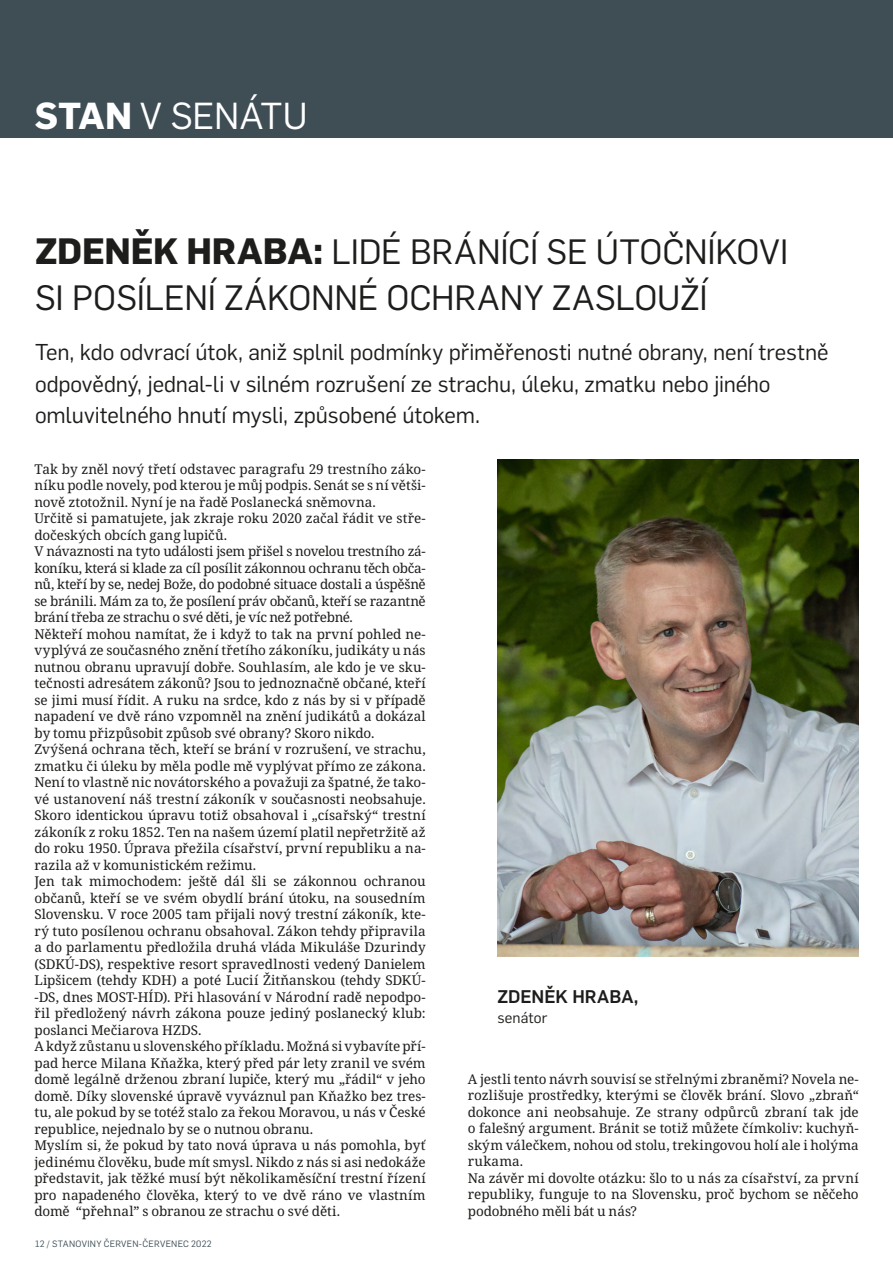
<style>
.page{position:relative;width:893px;height:1263px;background:#fff}
.page>*{position:absolute;margin:0;border:0;box-sizing:border-box;transform-origin:0 0}
.t1{font:36.9px "Flama";letter-spacing:-.005em;color:#fff}
.t2{font:34.5px/46.5px "Flama";letter-spacing:-.005em;color:#1d1d1b}
.t3{font:22.5px/31.5px "Flama";letter-spacing:-.005em;color:#1d1d1b}
.t4{font:500 18px "Flama";letter-spacing:-.005em;color:#1d1d1b}
.t5{font:15px "Flama";letter-spacing:.005em;color:#1d1d1b}
.t6{font:13.5px/16.5px "Noto Serif";letter-spacing:-.005em;color:#1d1d1b}
.t7{font:9px "Flama";letter-spacing:.03em;color:#3f4e55}
.s1{font-weight:700}
.s2{font-weight:700;font-size:36px}
</style>
<div class="page">
<div style="left:0;top:0;width:893px;height:138px;background:#3f4e55"></div>
<img style="left:497px;top:459px;width:362px;height:498px">
<h1 class="t1" style="left:35px;top:90px;width:274px"><span class="s1">STAN</span> V SENÁTU</h1>
<h2 class="t2" style="left:35px;top:226px;width:755px"><span class="s2">ZDENĚK HRABA:</span> LIDÉ BRÁNÍCÍ SE ÚTOČNÍKOVI<br>SI POSÍLENÍ ZÁKONNÉ OCHRANY ZASLOUŽÍ</h2>
<h3 class="t3" style="left:35px;top:335px;width:795px">Ten, kdo odvrací útok, aniž splnil podmínky přiměřenosti nutné obrany, není trestně odpovědný, jednal-li v silném rozrušení ze strachu, úleku, zmatku nebo jiného omluvitelného hnutí mysli, způsobené útokem.</h3>
<p class="t6" style="left:35px;top:461px;width:393px">Tak by zněl nový třetí odstavec paragrafu 29 trestního záko&shy;níku podle novely, pod kterou je můj podpis. Senát se s ní větši&shy;nově ztotožnil. Nyní je na řadě Poslanecká sněmovna.<br>Určitě si pamatujete, jak zkraje roku 2020 začal řádit ve stře&shy;dočeských obcích gang lupičů.<br>V návaznosti na tyto události jsem přišel s novelou trestního zá&shy;koníku, která si klade za cíl posílit zákonnou ochranu těch obča&shy;nů, kteří by se, nedej Bože, do podobné situace dostali a úspěšně se bránili. Mám za to, že posílení práv občanů, kteří se razantně brání třeba ze strachu o své děti, je víc než potřebné.<br>Někteří mohou namítat, že i když to tak na první pohled ne&shy;vyplývá ze současného znění třetího zákoníku, judikáty u nás nutnou obranu upravují dobře. Souhlasím, ale kdo je ve sku&shy;tečnosti adresátem zákonů? Jsou to jednoznačně občané, kteří se jimi musí řídit. A ruku na srdce, kdo z nás by si v případě napadení ve dvě ráno vzpomněl na znění judikátů a dokázal by tomu přizpůsobit způsob své obrany? Skoro nikdo.<br>Zvýšená ochrana těch, kteří se brání v rozrušení, ve strachu, zmatku či úleku by měla podle mě vyplývat přímo ze zákona.<br>Není to vlastně nic novátorského a považuji za špatné, že tako&shy;vé ustanovení náš trestní zákoník v současnosti neobsahuje.<br>Skoro identickou úpravu totiž obsahoval i „císařský“ trestní zákoník z roku 1852. Ten na našem území platil nepřetržitě až do roku 1950. Úprava přežila císařství, první republiku a na&shy;razila až v komunistickém režimu.<br>Jen tak mimochodem: ještě dál šli se zákonnou ochranou občanů, kteří se ve svém obydlí brání útoku, na sousedním Slovensku. V roce 2005 tam přijali nový trestní zákoník, kte&shy;rý tuto posílenou ochranu obsahoval. Zákon tehdy připravila a do parlamentu předložila druhá vláda Mikuláše Dzurindy (SDKÚ-DS), respektive resort spravedlnosti vedený Danielem Lipšicem (tehdy KDH) a poté Lucií Žitňanskou (tehdy SDKÚ--DS, dnes MOST-HÍD). Při hlasování v Národní radě nepodpo&shy;řil předložený návrh zákona pouze jediný poslanecký klub: poslanci Mečiarova HZDS.<br>A když zůstanu u slovenského příkladu. Možná si vybavíte pří&shy;pad herce Milana Kňažka, který před pár lety zranil ve svém domě legálně drženou zbraní lupiče, který mu „řádil“ v jeho domě. Díky slovenské úpravě vyváznul pan Kňažko bez tres&shy;tu, ale pokud by se totéž stalo za řekou Moravou, u nás v České republice, nejednalo by se o nutnou obranu.<br>Myslím si, že pokud by tato nová úprava u nás pomohla, byť jedinému člověku, bude mít smysl. Nikdo z nás si asi nedokáže představit, jak těžké musí být několikaměsíční trestní řízení pro napadeného člověka, který to ve dvě ráno ve vlastním domě “přehnal” s obranou ze strachu o své děti.</p>
<h3 class="t4" style="left:497px;top:984px;width:143px">ZDENĚK HRABA,</h3>
<p class="t5" style="left:497px;top:1007px;width:51px">senátor</p>
<p class="t6" style="left:468px;top:1071px;width:392px">A jestli tento návrh souvisí se střelnými zbraněmi? Novela ne&shy;rozlišuje prostředky, kterými se člověk brání. Slovo „zbraň“ dokonce ani neobsahuje. Ze strany odpůrců zbraní tak jde o falešný argument. Bránit se totiž můžete čímkoliv: kuchyň&shy;ským válečkem, nohou od stolu, trekingovou holí ale i holýma rukama.<br>Na závěr mi dovolte otázku: šlo to u nás za císařství, za první republiky, funguje to na Slovensku, proč bychom se něčeho podobného měli bát u nás?</p>
<p class="t7" style="left:35px;top:1238px;width:178px">12 / STANOVINY ČERVEN-ČERVENEC 2022</p>
</div>
